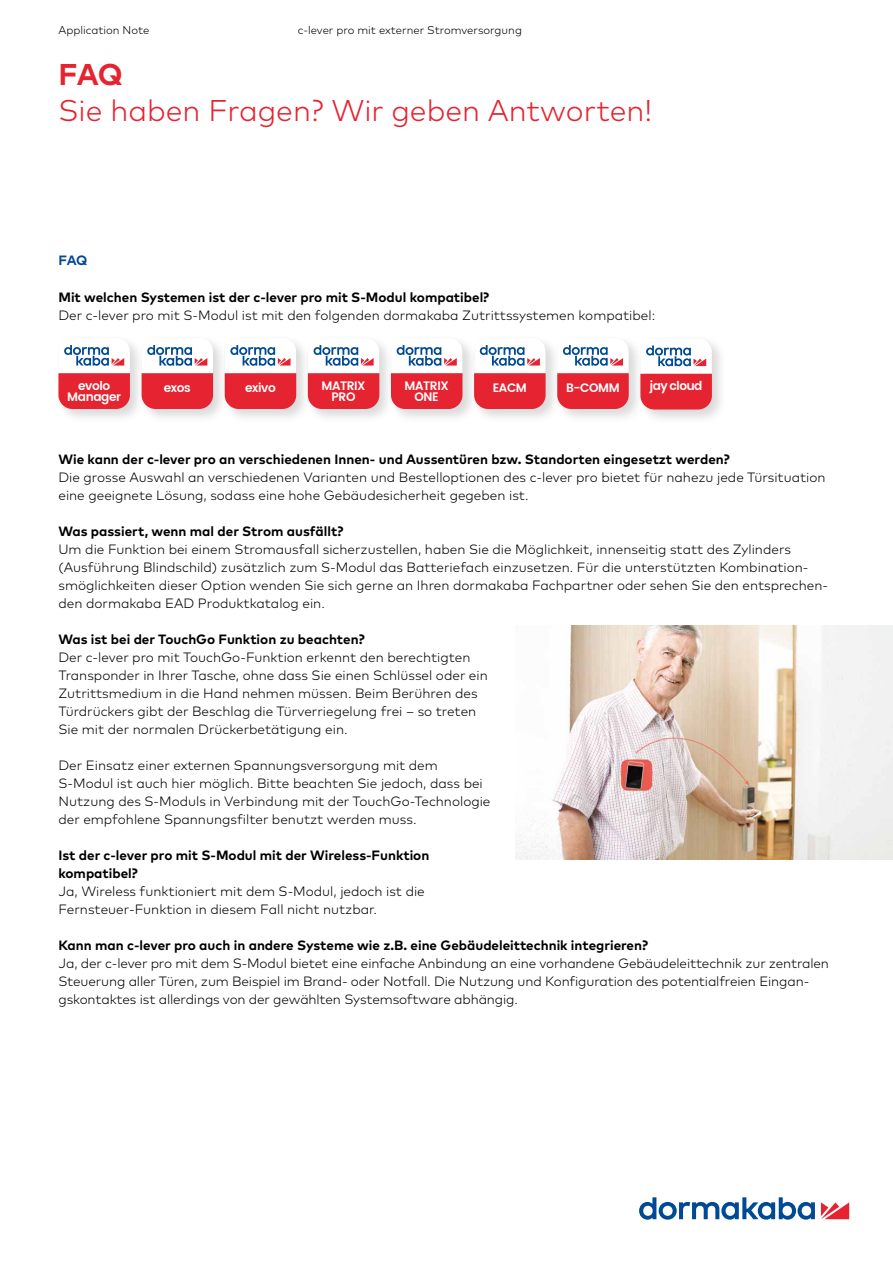
<style>
.page{position:relative;width:893px;height:1263px;background:#fff}
.page>*{position:absolute;margin:0;border:0;box-sizing:border-box;transform-origin:0 0}
.t1{font:300 30px "Mark Pro";color:#e62330}
.t2{font:700 30px "Mark Pro";color:#e62330}
.t3{font:300 13.5px/18px "Mark Pro";color:#000}
.t4{font:700 13.5px/18px "Mark Pro";color:#000}
.t5{font:700 13.5px "Mark Pro";color:#004994}
.t6{font:600 12.3px/11.2px "Poppins";letter-spacing:-.035em;color:#fff;text-align:center}
.t7{font:300 11.25px "Mark Pro";color:#000}
</style>
<div class="page">
<svg style="left:821px;top:1202px;width:28px;height:17px"></svg>
<svg style="left:639px;top:1197px;width:176px;height:22px"></svg>
<img style="left:516px;top:625px;width:377px;height:234px">
<div style="left:471px;top:335px;width:90px;height:89px;background:#000;opacity:.15"></div>
<svg style="left:478px;top:337px;width:68px;height:72px"></svg>
<div style="left:388px;top:335px;width:90px;height:89px;background:#000;opacity:.15"></div>
<svg style="left:395px;top:337px;width:67px;height:72px"></svg>
<div style="left:305px;top:335px;width:90px;height:89px;background:#000;opacity:.15"></div>
<svg style="left:311px;top:337px;width:68px;height:72px"></svg>
<div style="left:554px;top:335px;width:90px;height:89px;background:#000;opacity:.15"></div>
<svg style="left:557px;top:337px;width:72px;height:72px"></svg>
<div style="left:56px;top:335px;width:89px;height:89px;background:#000;opacity:.15"></div>
<svg style="left:58px;top:337px;width:72px;height:72px"></svg>
<div style="left:222px;top:335px;width:89px;height:89px;background:#000;opacity:.15"></div>
<svg style="left:228px;top:337px;width:68px;height:72px"></svg>
<div style="left:139px;top:335px;width:89px;height:89px;background:#000;opacity:.15"></div>
<svg style="left:142px;top:337px;width:71px;height:72px"></svg>
<div style="left:637px;top:335px;width:90px;height:90px;background:#000;opacity:.15"></div>
<svg style="left:640px;top:338px;width:72px;height:71px"></svg>
<p class="t7" style="left:58px;top:21px;width:92px">Application Note</p>
<p class="t7" style="left:298px;top:21px;width:226px">c-lever pro mit externer Stromversorgung</p>
<h1 class="t2" style="left:58px;top:52px;width:66px">FAQ</h1>
<h1 class="t1" style="left:58px;top:88px;width:595px">Sie haben Fragen? Wir geben Antworten!</h1>
<p class="t5" style="left:58px;top:250px;width:30px">FAQ</p>
<p class="t4" style="left:58px;top:287px;width:432px">Mit welchen Systemen ist der c-lever pro mit S-Modul kompatibel?</p>
<p class="t3" style="left:58px;top:305px;width:598px">Der c-lever pro mit S-Modul ist mit den folgenden dormakaba Zutrittssystemen kompatibel:</p>
<p class="t6" style="left:164px;top:383px;width:28px">exos</p>
<p class="t6" style="left:245px;top:383px;width:32px">exivo</p>
<p class="t6" style="left:650px;top:382px;width:54px">jay cloud</p>
<p class="t6" style="left:78px;top:381px;width:34px">evolo</p>
<p class="t6" style="left:566px;top:383px;width:55px">B-COMM</p>
<p class="t6" style="left:67px;top:392px;width:55px">Manager</p>
<p class="t6" style="left:321px;top:381px;width:46px">MATRIX<br>PRO</p>
<p class="t6" style="left:405px;top:381px;width:46px">MATRIX</p>
<p class="t6" style="left:493px;top:383px;width:36px">EACM</p>
<p class="t6" style="left:415px;top:392px;width:26px">ONE</p>
<p class="t4" style="left:58px;top:449px;width:673px">Wie kann der c-lever pro an verschiedenen Innen- und Aussentüren bzw. Standorten eingesetzt werden?</p>
<p class="t3" style="left:58px;top:467px;width:769px">Die grosse Auswahl an verschiedenen Varianten und Bestelloptionen des c-lever pro bietet für nahezu jede Türsituation eine geeignete Lösung, sodass eine hohe Gebäudesicherheit gegeben ist.</p>
<p class="t4" style="left:58px;top:521px;width:286px">Was passiert, wenn mal der Strom ausfällt?</p>
<p class="t3" style="left:58px;top:539px;width:771px">Um die Funktion bei einem Stromausfall sicherzustellen, haben Sie die Möglichkeit, innenseitig statt des Zylinders (Ausführung Blindschild) zusätzlich zum S-Modul das Batteriefach einzusetzen. Für die unterstützten Kombination&shy;smöglichkeiten dieser Option wenden Sie sich gerne an Ihren dormakaba Fachpartner oder sehen Sie den entsprechen&shy;den dormakaba EAD Produktkatalog ein.</p>
<p class="t4" style="left:58px;top:629px;width:308px">Was ist bei der TouchGo Funktion zu beachten?</p>
<p class="t3" style="left:58px;top:647px;width:431px">Der c-lever pro mit TouchGo-Funktion erkennt den berechtigten Transponder in Ihrer Tasche, ohne dass Sie einen Schlüssel oder ein Zutrittsmedium in die Hand nehmen müssen. Beim Berühren des Türdrückers gibt der Beschlag die Türverriegelung frei – so treten Sie mit der normalen Drückerbetätigung ein.</p>
<p class="t3" style="left:58px;top:755px;width:434px">Der Einsatz einer externen Spannungsversorgung mit dem S-Modul ist auch hier möglich. Bitte beachten Sie jedoch, dass bei Nutzung des S-Moduls in Verbindung mit der TouchGo-Technologie der empfohlene Spannungsfilter benutzt werden muss.</p>
<p class="t4" style="left:58px;top:845px;width:372px">Ist der c-lever pro mit S-Modul mit der Wireless-Funktion kompatibel?</p>
<p class="t3" style="left:58px;top:881px;width:368px">Ja, Wireless funktioniert mit dem S-Modul, jedoch ist die<br>Fernsteuer-Funktion in diesem Fall nicht nutzbar.</p>
<p class="t4" style="left:58px;top:934px;width:591px">Kann man c-lever pro auch in andere Systeme wie z.B. eine Gebäudeleittechnik integrieren?</p>
<p class="t3" style="left:58px;top:953px;width:772px">Ja, der c-lever pro mit dem S-Modul bietet eine einfache Anbindung an eine vorhandene Gebäudeleittechnik zur zentralen<br>Steuerung aller Türen, zum Beispiel im Brand- oder Notfall. Die Nutzung und Konfiguration des potentialfreien Eingan&shy;gskontaktes ist allerdings von der gewählten Systemsoftware abhängig.</p>
</div>
